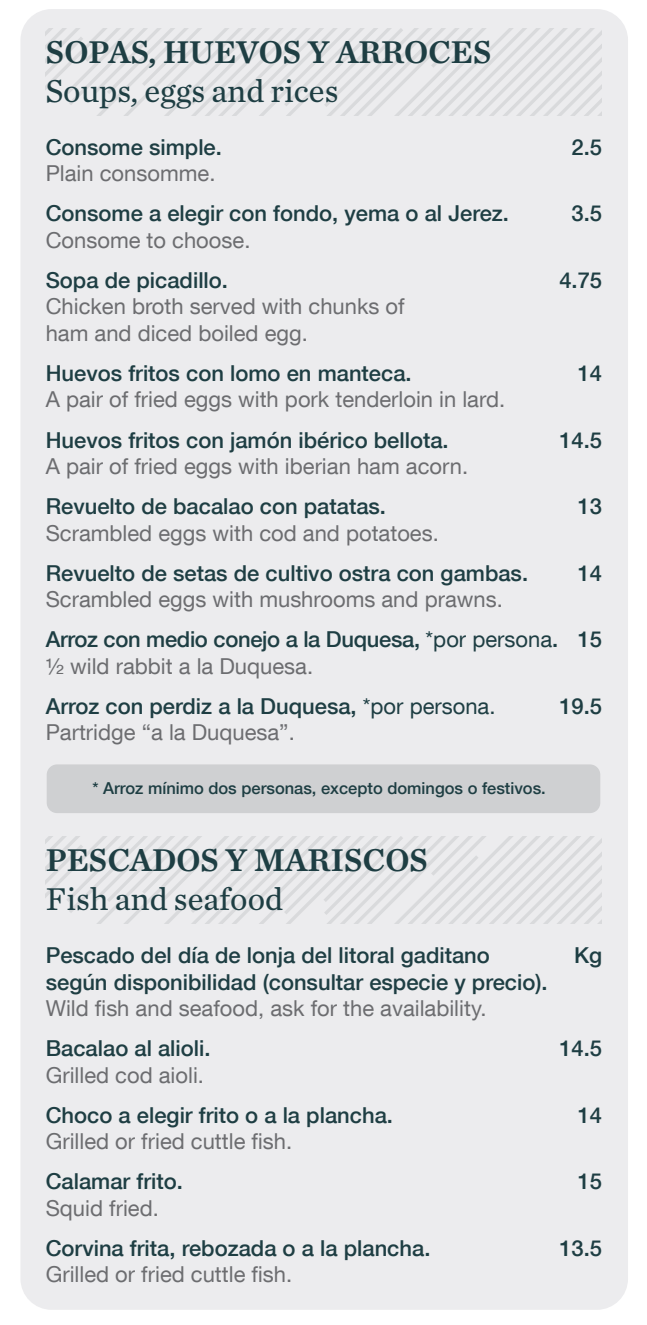
<style>
.page{position:relative;width:647px;height:1325px;background:#fff}
.page>*{position:absolute;margin:0;border:0;box-sizing:border-box;transform-origin:0 0}
.t1{font:32.88px "Chronicle Text G2 Semi";color:#1e3e43}
.t2{font:32.88px "Chronicle Text G2";color:#1e3e43}
.t3{font:500 22px/40.2px "Helvetica Neue LT Com";color:#1e3e43}
.t4{font:22px/26.4px "Helvetica Neue LT Com";color:#6c6d70}
.t5{font:500 16.5px "Helvetica Neue LT Com";color:#1e3e43}
.s1{font-weight:500;color:#1e3e43}
.s2{color:#1e3e43}
.s3{font-weight:400;color:#6c6d70}
.s4{font-weight:400}
</style>
<div class="page">
<div style="left:20px;top:9px;width:607px;height:1300px;background:#ececee;border-radius:31px"></div>
<div style="left:47px;top:764px;width:553px;height:49px;background:#cfd0d2;border-radius:10px"></div>
<svg style="left:46px;top:28px;width:555px;height:88px"></svg>
<svg style="left:46px;top:836px;width:555px;height:87px"></svg>
<h1 class="t1" style="left:46px;top:26px;width:447px">SOPAS, HUEVOS Y ARROCES</h1>
<h1 class="t2" style="left:46px;top:66px;width:294px">Soups, eggs and rices</h1>
<p class="t3" style="left:46px;top:126px;width:178px">Consome simple.</p>
<p class="t3" style="left:571px;top:126px;width:32px">2.5</p>
<p class="t4" style="left:46px;top:159px;width:171px">Plain consomme.</p>
<p class="t3" style="left:46px;top:193px;width:464px">Consome a elegir con fondo, yema o al Jerez.</p>
<p class="t3" style="left:571px;top:193px;width:32px">3.5</p>
<p class="t4" style="left:46px;top:226px;width:206px">Consome to choose.</p>
<p class="t3" style="left:46px;top:260px;width:184px">Sopa de picadillo.</p>
<p class="t3" style="left:559px;top:260px;width:44px">4.75</p>
<p class="t4" style="left:46px;top:293px;width:360px">Chicken broth served with chunks of ham and diced boiled egg.</p>
<p class="t3" style="left:46px;top:353px;width:367px">Huevos fritos con lomo en manteca.</p>
<p class="t3" style="left:577px;top:353px;width:26px">14</p>
<p class="t4" style="left:46px;top:386px;width:460px">A pair of fried eggs with pork tenderloin in lard.</p>
<p class="t3" style="left:46px;top:419px;width:404px">Huevos fritos con jamón ibérico bellota.</p>
<p class="t3" style="left:559px;top:419px;width:44px">14.5</p>
<p class="t4" style="left:46px;top:452px;width:423px">A pair of fried eggs with iberian ham acorn.</p>
<p class="t3" style="left:46px;top:486px;width:341px">Revuelto de bacalao con patatas.</p>
<p class="t3" style="left:577px;top:486px;width:26px">13</p>
<p class="t4" style="left:46px;top:519px;width:394px">Scrambled eggs with cod and potatoes.</p>
<p class="t3" style="left:46px;top:552px;width:483px">Revuelto de setas de cultivo ostra con gambas.</p>
<p class="t3" style="left:577px;top:552px;width:26px">14</p>
<p class="t4" style="left:46px;top:578px;width:557px;line-height:40.2px">Scrambled eggs with mushrooms and prawns.<br><span class="s1">Arroz con medio conejo a la Duquesa,</span> <span class="s2">*por persona</span><span class="s1">. 15</span></p>
<p class="t3" style="left:46px;top:645px;width:451px"><span class="s3">½ wild rabbit a la Duquesa.<br></span>Arroz con perdiz a la Duquesa, <span class="s4">*por persona.</span></p>
<p class="t3" style="left:559px;top:685px;width:44px">19.5</p>
<p class="t4" style="left:46px;top:718px;width:250px">Partridge “a la Duquesa”.</p>
<p class="t5" style="left:92px;top:778px;width:454px">* Arroz mínimo dos personas, excepto domingos o festivos.</p>
<h1 class="t1" style="left:46px;top:834px;width:383px">PESCADOS Y MARISCOS</h1>
<h1 class="t2" style="left:46px;top:874px;width:239px">Fish and seafood</h1>
<p class="t3" style="left:46px;top:934px;width:445px">Pescado del día de lonja del litoral gaditano</p>
<p class="t3" style="left:573px;top:934px;width:30px">Kg</p>
<p class="t3" style="left:46px;top:961px;width:503px">según disponibilidad (consultar especie y precio).</p>
<p class="t4" style="left:46px;top:994px;width:442px">Wild fish and seafood, ask for the availability.</p>
<p class="t3" style="left:46px;top:1027px;width:166px">Bacalao al alioli.</p>
<p class="t3" style="left:559px;top:1027px;width:44px">14.5</p>
<p class="t4" style="left:46px;top:1060px;width:160px">Grilled cod aioli.</p>
<p class="t3" style="left:46px;top:1094px;width:348px">Choco a elegir frito o a la plancha.</p>
<p class="t3" style="left:577px;top:1094px;width:26px">14</p>
<p class="t4" style="left:46px;top:1127px;width:248px">Grilled or fried cuttle fish.</p>
<p class="t3" style="left:46px;top:1160px;width:139px">Calamar frito.</p>
<p class="t3" style="left:577px;top:1160px;width:26px">15</p>
<p class="t4" style="left:46px;top:1193px;width:115px">Squid fried.</p>
<p class="t3" style="left:46px;top:1227px;width:386px">Corvina frita, rebozada o a la plancha.</p>
<p class="t3" style="left:559px;top:1227px;width:44px">13.5</p>
<p class="t4" style="left:46px;top:1260px;width:248px">Grilled or fried cuttle fish.</p>
</div>
